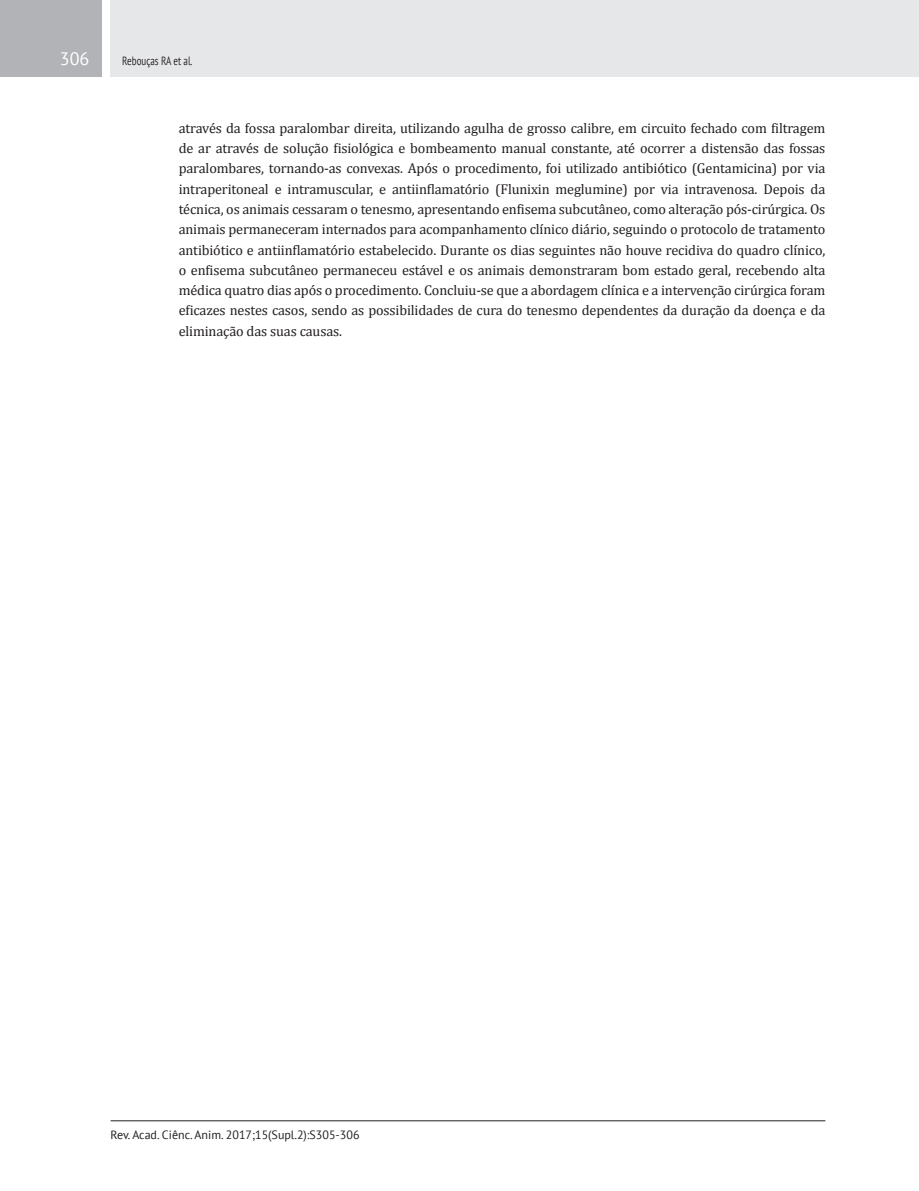
<style>
.page{position:relative;width:919px;height:1191px;background:#fff}
.page>*{position:absolute;margin:0;border:0;box-sizing:border-box;transform-origin:0 0}
.Número_de_páginas{font:18px "PT Sans";color:#fff}
.Texto_-_Resumo{font:14.25px/20.2px "Cambria";letter-spacing:-.01em;color:#231f20;text-align:justify}
.Rodapé{font:12px "PT Sans";color:#231f20}
.Cabeçalho{font:12px "PT Sans";color:#231f20;scale:.75 1}
</style>
<div class="page">
<div style="left:111px;top:0;width:807px;height:77px;background:#e6e7e9"></div>
<div style="left:0;top:0;width:102px;height:77px;background:#b2b3b7"></div>
<hr style="left:111px;top:1120px;width:714px;height:1px;background:#231f20">
<p class="Número_de_páginas" style="left:60px;top:47px;width:31px">306</p>
<p class="Cabeçalho" style="left:122px;top:53px;width:95px">Rebouças RA et al.</p>
<p class="Texto_-_Resumo" style="left:179px;top:118px;width:648px">através da fossa paralombar direita, utilizando agulha de grosso calibre, em circuito fechado com filtragem de ar através de solução fisiológica e bombeamento manual constante, até ocorrer a distensão das fossas paralombares, tornando-as convexas. Após o procedimento, foi utilizado antibiótico (Gentamicina) por via intraperitoneal e intramuscular, e antiinflamatório (Flunixin meglumine) por via intravenosa. Depois da técnica, os animais cessaram o tenesmo, apresentando enfisema subcutâneo, como alteração pós-cirúrgica. Os animais permaneceram internados para acompanhamento clínico diário, seguindo o protocolo de tratamento antibiótico e antiinflamatório estabelecido. Durante os dias seguintes não houve recidiva do quadro clínico, o enfisema subcutâneo permaneceu estável e os animais demonstraram bom estado geral, recebendo alta médica quatro dias após o procedimento. Concluiu-se que a abordagem clínica e a intervenção cirúrgica foram eficazes nestes casos, sendo as possibilidades de cura do tenesmo dependentes da duração da doença e da eliminação das suas causas.</p>
<p class="Rodapé" style="left:111px;top:1126px;width:250px">Rev. Acad. Ciênc. Anim. 2017;15(Supl.2):S305-306</p>
</div>
